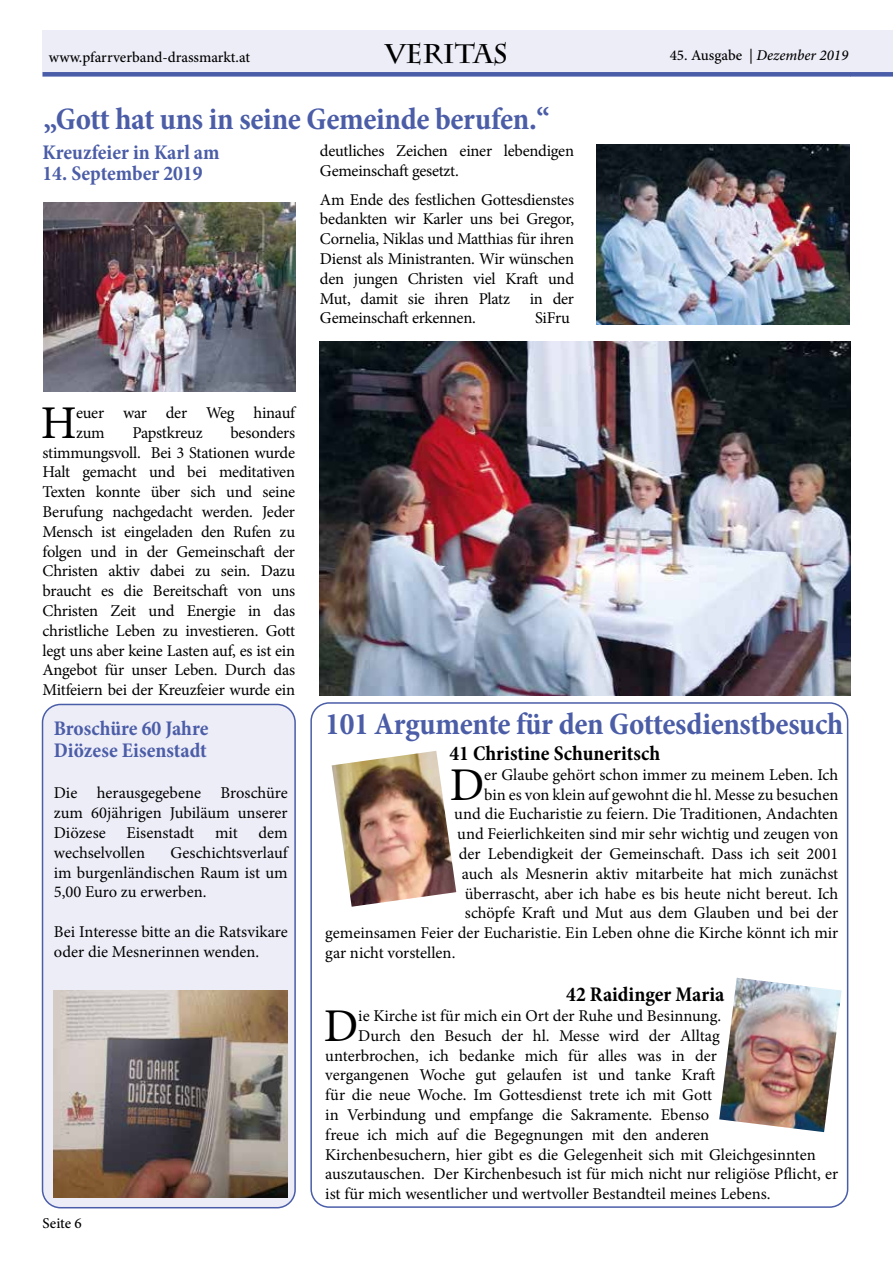
<style>
.page{position:relative;width:893px;height:1263px;background:#fff}
.page>*{position:absolute;margin:0;border:0;box-sizing:border-box;transform-origin:0 0}
.t1{font:46.95px "Minion Pro";color:#000}
.t2{font:700 condensed 31.5px "Minion Pro";letter-spacing:-.01em;color:#4b5da7}
.t3{font:700 27px "Charlemagne Std";color:#000}
.t4{font:700 condensed 21px/21.6px "Minion Pro";color:#4b5da7}
.t5{font:700 condensed 21px "Minion Pro";color:#000}
.t6{font:16.5px/19.8px "Minion Pro";letter-spacing:-.005em;color:#000;text-align:justify}
.t7{font:500 15px "Minion Pro";color:#000}
.t8{font:italic 500 15px "Minion Pro";color:#000}
.s1{font-style:normal}
</style>
<div class="page">
<div style="left:310px;top:702px;width:538px;height:506px;border:2px solid #4a5da8;border-radius:18px"></div>
<img style="left:332px;top:751px;width:124px;height:156px">
<img style="left:719px;top:978px;width:123px;height:154px">
<div style="left:846px;top:30px;width:47px;height:47px;background:#ededf8"></div>
<div style="left:846px;top:72px;width:47px;height:5px;background:#4a5da8"></div>
<div style="left:43px;top:30px;width:807px;height:47px;background:#ededf8"></div>
<div style="left:43px;top:72px;width:807px;height:5px;background:#4a5da8"></div>
<div style="left:43px;top:704px;width:252px;height:504px;background:#ededf8;border-radius:18px"></div>
<div style="left:42px;top:704px;width:254px;height:504px;border:2px solid #4a5da8;border-radius:18px"></div>
<img style="left:54px;top:990px;width:234px;height:208px">
<img style="left:596px;top:144px;width:253px;height:180px">
<img style="left:320px;top:342px;width:530px;height:353px">
<img style="left:44px;top:202px;width:252px;height:190px">
<p class="t7" style="left:49px;top:47px;width:203px">www.pfarrverband-drassmarkt.at</p>
<h3 class="t3" style="left:385px;top:38px;width:124px">VERITAS</h3>
<p class="t8" style="left:670px;top:45px;width:180px"><span class="s1">45. Ausgabe |</span> Dezember 2019</p>
<h2 class="t2" style="left:44px;top:97px;width:508px">„Gott hat uns in seine Gemeinde berufen.“</h2>
<p class="t4" style="left:43px;top:142px;width:178px">Kreuzfeier in Karl am</p>
<p class="t4" style="left:43px;top:163px;width:162px">14. September 2019</p>
<p class="t6" style="left:320px;top:141px;width:256px">deutliches Zeichen einer lebendigen<br>Gemeinschaft gesetzt.</p>
<p class="t6" style="left:320px;top:189px;width:256px">Am Ende des festlichen Gottesdienstes bedankten wir Karler uns bei Gregor, Cornelia, Niklas und Matthias für ihren Dienst als Ministranten. Wir wünschen den jungen Christen viel Kraft und Mut, damit sie ihren Platz in der Gemeinschaft erkennen.</p>
<p class="t6" style="left:535px;top:308px;width:36px">SiFru</p>
<h1 class="t1" style="left:41px;top:391px;width:37px">H</h1>
<p class="t6" style="left:76px;top:403px;width:221px">euer war der Weg hinauf zum</p>
<p class="t6" style="left:43px;top:423px;width:254px;text-indent:188px">besonders stimmungsvoll. Bei 3 Stationen wurde Halt gemacht und bei meditativen Texten konnte über sich und seine Berufung nachgedacht werden. Jeder Mensch ist eingeladen den Rufen zu folgen und in der Gemeinschaft der Christen aktiv dabei zu sein. Dazu braucht es die Bereitschaft von uns Christen Zeit und Energie in das christliche Leben zu investieren. Gott legt uns aber keine Lasten auf, es ist ein Angebot für unser Leben. Durch das Mitfeiern bei der Kreuzfeier wurde ein</p>
<p class="t6" style="left:132px;top:423px;width:72px">Papstkreuz</p>
<p class="t4" style="left:54px;top:718px;width:156px">Broschüre 60 Jahre<br>Diözese Eisenstadt</p>
<p class="t6" style="left:54px;top:783px;width:235px">Die herausgegebene Broschüre zum 60jährigen Jubiläum unserer Diözese</p>
<p class="t6" style="left:127px;top:823px;width:69px">Eisenstadt</p>
<p class="t6" style="left:215px;top:823px;width:24px">mit</p>
<p class="t6" style="left:258px;top:823px;width:31px">dem</p>
<p class="t6" style="left:54px;top:843px;width:93px">wechselvollen</p>
<p class="t6" style="left:54px;top:843px;width:235px;text-indent:117px">Geschichtsverlauf im burgenländischen Raum ist um 5,00 Euro zu erwerben.</p>
<p class="t6" style="left:54px;top:922px;width:235px">Bei Interesse bitte an die Ratsvikare oder die Mesnerinnen wenden.</p>
<p class="t7" style="left:43px;top:1213px;width:41px">Seite 6</p>
<h2 class="t2" style="left:325px;top:703px;width:520px">101 Argumente für den Gottesdienstbesuch</h2>
<p class="t5" style="left:449px;top:739px;width:212px">41 Christine Schuneritsch</p>
<h1 class="t1" style="left:450px;top:753px;width:36px">D</h1>
<p class="t6" style="left:484px;top:765px;width:356px">er Glaube gehört schon immer zu meinem Leben. Ich</p>
<p class="t6" style="left:484px;top:784px;width:356px">bin es von klein auf gewohnt die hl. Messe zu besuchen</p>
<p class="t6" style="left:454px;top:804px;width:385px">und die Eucharistie zu feiern. Die Traditionen, Andachten</p>
<p class="t6" style="left:457px;top:824px;width:383px">und Feierlichkeiten sind mir sehr wichtig und zeugen von</p>
<p class="t6" style="left:459px;top:844px;width:381px">der Lebendigkeit der Gemeinschaft. Dass ich seit 2001</p>
<p class="t6" style="left:462px;top:864px;width:378px">auch als Mesnerin aktiv mitarbeite hat mich zunächst</p>
<p class="t6" style="left:465px;top:883px;width:375px">überrascht, aber ich habe es bis heute nicht bereut. Ich</p>
<p class="t6" style="left:465px;top:903px;width:375px">schöpfe Kraft und Mut aus dem Glauben und bei der</p>
<p class="t6" style="left:325px;top:923px;width:515px">gemeinsamen Feier der Eucharistie. Ein Leben ohne die Kirche könnt ich mir</p>
<p class="t6" style="left:325px;top:943px;width:132px">gar nicht vorstellen.</p>
<p class="t5" style="left:566px;top:980px;width:160px">42 Raidinger Maria</p>
<h1 class="t1" style="left:324px;top:994px;width:36px">D</h1>
<p class="t6" style="left:358px;top:1006px;width:365px">ie Kirche ist für mich ein Ort der Ruhe und Besinnung.</p>
<p class="t6" style="left:358px;top:1026px;width:363px">Durch den Besuch der hl. Messe wird der Alltag</p>
<p class="t6" style="left:325px;top:1045px;width:393px">unterbrochen, ich bedanke mich für alles was in der</p>
<p class="t6" style="left:325px;top:1065px;width:392px">vergangenen Woche gut gelaufen ist und tanke Kraft</p>
<p class="t6" style="left:325px;top:1085px;width:388px">für die neue Woche. Im Gottesdienst trete ich mit Gott</p>
<p class="t6" style="left:325px;top:1105px;width:385px">in Verbindung und empfange die Sakramente. Ebenso</p>
<p class="t6" style="left:325px;top:1125px;width:385px">freue ich mich auf die Begegnungen mit den anderen</p>
<p class="t6" style="left:325px;top:1144px;width:492px">Kirchenbesuchern, hier gibt es die Gelegenheit sich mit Gleichgesinnten</p>
<p class="t6" style="left:325px;top:1164px;width:515px">auszutauschen. Der Kirchenbesuch ist für mich nicht nur religiöse Pflicht, er</p>
<p class="t6" style="left:325px;top:1184px;width:447px">ist für mich wesentlicher und wertvoller Bestandteil meines Lebens.</p>
</div>
